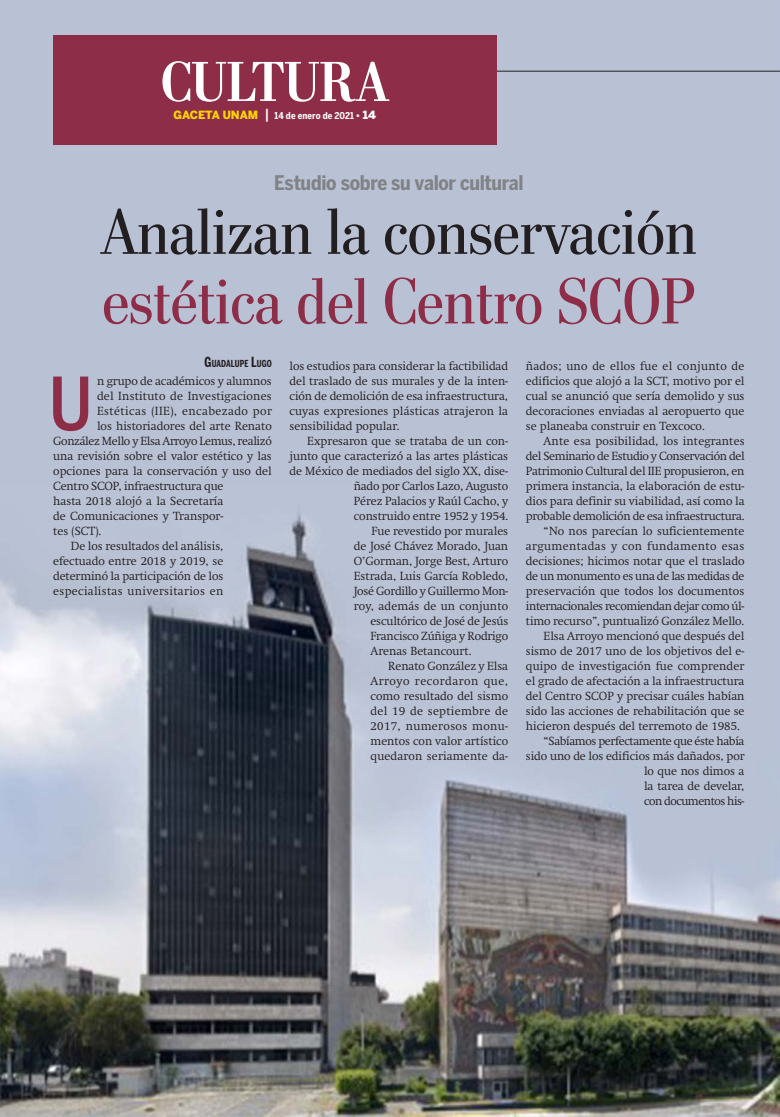
<style>
.page{position:relative;width:780px;height:1117px;background:#fff}
.page>*{position:absolute;margin:0;border:0;box-sizing:border-box;transform-origin:0 0}
._3_0_Tex_Cap_4_COLOR{font:500 72.38px "Benton Sans Cond";color:#8d2d47}
._1_0_Cabeza_Principa{font:65px/69.5px "Stilson";color:#231f20}
.t1{font:700 56.25px "Stilson";letter-spacing:.005em;color:#fff}
._0_0_Balazo{font:700 20px "Benton Sans Cond";letter-spacing:-.015em;color:#808285}
._3_0_Texto{font:300 11.62px/15px "Swift";color:#231f20;text-align:justify}
._3_0_Tex_Cap_4_COLOR-2{font:300 11.62px "Swift";color:#231f20}
._3_0_Tex_Cap_4_COLOR-3{font:300 11.62px "Swift";letter-spacing:-.03em;color:#231f20}
._3_0_Tex_Cap_4_COLOR-4{font:300 11.62px "Swift";letter-spacing:.02em;color:#231f20}
._3_0_Tex_Cap_4_COLOR-5{font:300 11.62px "Swift";letter-spacing:.035em;color:#231f20}
._3_0_Texto-2{font:300 11.62px "Swift";letter-spacing:-.02em;color:#231f20}
._4_0_Crédito_nota{font:700 9.62px "Benton Sans Comp";letter-spacing:.01em;color:#231f20}
._9_0_Folio_Fecha{font:700 9.38px "Benton Sans Cond";letter-spacing:.01em;color:#fff}
.s1{font-family:"Benton Sans";font-weight:900;font-size:11.25px;color:#fed304}
.s2{font-family:"Benton Sans";font-weight:500;font-size:13.75px}
.s3{font-family:"Benton Sans";font-weight:900}
.s4{font-family:"Benton Sans";font-weight:900;font-size:11.25px}
.s5{color:#8d2d47}
.s6{font-size:13.75px}
</style>
<div class="page">
<img style="left:0;top:0;width:780px;height:1116px">
<hr style="left:53px;top:71px;width:727px;height:1px;background:#231f20">
<div style="left:53px;top:35px;width:443px;height:110px;background:#8d2d47"></div>
<p class="t1" style="left:161px;top:48px;width:229px">CULTURA</p>
<p class="_9_0_Folio_Fecha" style="left:173px;top:110px;width:204px"><span class="s1">GACETA UNAM</span> <span class="s2">|</span> 14 de enero de 2021 <span class="s3">•</span> <span class="s4">14</span></p>
<p class="_0_0_Balazo" style="left:274px;top:171px;width:251px">Estudio sobre su valor cultural</p>
<p class="_1_0_Cabeza_Principa" style="left:101px;top:197px;width:597px">Analizan la conservación <span class="s5">estética del Centro SCOP</span></p>
<p class="_4_0_Crédito_nota" style="left:204px;top:358px;width:69px"><span class="s6">G</span>UADALUPE <span class="s6">L</span>UGO</p>
<p class="_3_0_Texto" style="left:526px;top:358px;width:220px">ñados; uno de ellos fue el conjunto de edificios que alojó a la SCT, motivo por el cual se anunció que sería demolido y sus decoraciones enviadas al aeropuerto que se planeaba construir en Texcoco.</p>
<p class="_3_0_Texto" style="left:526px;top:433px;width:220px;text-indent:18px">Ante esa posibilidad, los integrantes del Seminario de Estudio y Conservación del Patrimonio Cultural del IIE propusieron, en primera instancia, la elaboración de estu&shy;dios para definir su viabilidad, así como la probable demolición de esa infraestructura.</p>
<p class="_3_0_Texto" style="left:526px;top:523px;width:220px;text-indent:18px">“No nos parecían lo suficientemente argumentadas y con fundamento esas decisiones; hicimos notar que el traslado de un monumento es una de las medidas de preservación que todos los documentos internacionales recomiendan dejar como úl&shy;timo recurso”, puntualizó González Mello.</p>
<p class="_3_0_Texto" style="left:526px;top:628px;width:220px;text-indent:18px">Elsa Arroyo mencionó que después del sismo de 2017 uno de los objetivos del e&shy;quipo de investigación fue comprender el grado de afectación a la infraestructura del Centro SCOP y precisar cuáles habían sido las acciones de rehabilitación que se hicieron después del terremoto de 1985.</p>
<p class="_3_0_Texto" style="left:526px;top:733px;width:220px;text-align:right">“Sabíamos perfectamente que éste había sido uno de los edificios más dañados, por lo que nos dimos a<br>la tarea de develar,<br>con documentos his-</p>
<p class="_3_0_Texto" style="left:289px;top:358px;width:220px">los estudios para considerar la factibilidad del traslado de sus murales y de la inten&shy;ción de demolición de esa infraestructura, cuyas expresiones plásticas atrajeron la sensibilidad popular.</p>
<p class="_3_0_Texto" style="left:289px;top:433px;width:220px;text-align:right">Expresaron que se trataba de un con&shy;junto que caracterizó a las artes plásticas de México de mediados del siglo XX, dise&shy;ñado por Carlos Lazo, Augusto<br>Pérez Palacios y Raúl Cacho, y<br>construido entre 1952 y 1954.</p>
<p class="_3_0_Texto" style="left:371px;top:523px;width:138px">Fue revestido por murales</p>
<p class="_3_0_Texto" style="left:354px;top:538px;width:156px">de José Chávez Morado, Juan</p>
<p class="_3_0_Texto" style="left:354px;top:553px;width:156px">O’Gorman, Jorge Best, Arturo</p>
<p class="_3_0_Texto" style="left:354px;top:568px;width:156px">Estrada, Luis García Robledo,</p>
<p class="_3_0_Texto-2" style="left:354px;top:584px;width:156px">José Gordillo y Guillermo Mon-</p>
<p class="_3_0_Texto" style="left:354px;top:598px;width:156px">roy, además de un conjunto</p>
<p class="_3_0_Texto" style="left:370px;top:613px;width:139px">escultórico de José de Jesús</p>
<p class="_3_0_Texto" style="left:370px;top:628px;width:139px">Francisco Zúñiga y Rodrigo</p>
<p class="_3_0_Texto" style="left:370px;top:643px;width:103px">Arenas Betancourt.</p>
<p class="_3_0_Texto" style="left:370px;top:658px;width:139px;text-indent:18px">Renato González y Elsa Arroyo recordaron que, como resultado del sismo del 19 de septiembre de 2017, numerosos monu&shy;mentos con valor artístico quedaron seriamente da-</p>
<p class="_3_0_Tex_Cap_4_COLOR" style="left:49px;top:361px;width:45px">U</p>
<p class="_3_0_Tex_Cap_4_COLOR-2" style="left:97px;top:374px;width:176px">n grupo de académicos y alumnos</p>
<p class="_3_0_Tex_Cap_4_COLOR-4" style="left:97px;top:389px;width:176px">del Instituto de Investigaciones</p>
<p class="_3_0_Tex_Cap_4_COLOR-5" style="left:97px;top:404px;width:176px">Estéticas (IIE), encabezado por</p>
<p class="_3_0_Tex_Cap_4_COLOR-2" style="left:97px;top:419px;width:176px">los historiadores del arte Renato</p>
<p class="_3_0_Tex_Cap_4_COLOR-3" style="left:53px;top:434px;width:220px">González Mello y Elsa Arroyo Lemus, realizó</p>
<p class="_3_0_Tex_Cap_4_COLOR-2" style="left:53px;top:449px;width:220px">una revisión sobre el valor estético y las</p>
<p class="_3_0_Tex_Cap_4_COLOR-2" style="left:53px;top:464px;width:220px">opciones para la conservación y uso del</p>
<p class="_3_0_Tex_Cap_4_COLOR-2" style="left:53px;top:479px;width:172px">Centro SCOP, infraestructura que</p>
<p class="_3_0_Tex_Cap_4_COLOR-2" style="left:53px;top:494px;width:172px">hasta 2018 alojó a la Secretaría</p>
<p class="_3_0_Tex_Cap_4_COLOR-2" style="left:53px;top:509px;width:172px">de Comunicaciones y Transpor-</p>
<p class="_3_0_Tex_Cap_4_COLOR-2" style="left:53px;top:524px;width:50px">tes (SCT).</p>
<p class="_3_0_Texto" style="left:53px;top:538px;width:172px;text-indent:18px">De los resultados del análisis, efectuado entre 2018 y 2019, se determinó la participación de los especialistas universitarios en</p>
</div>
